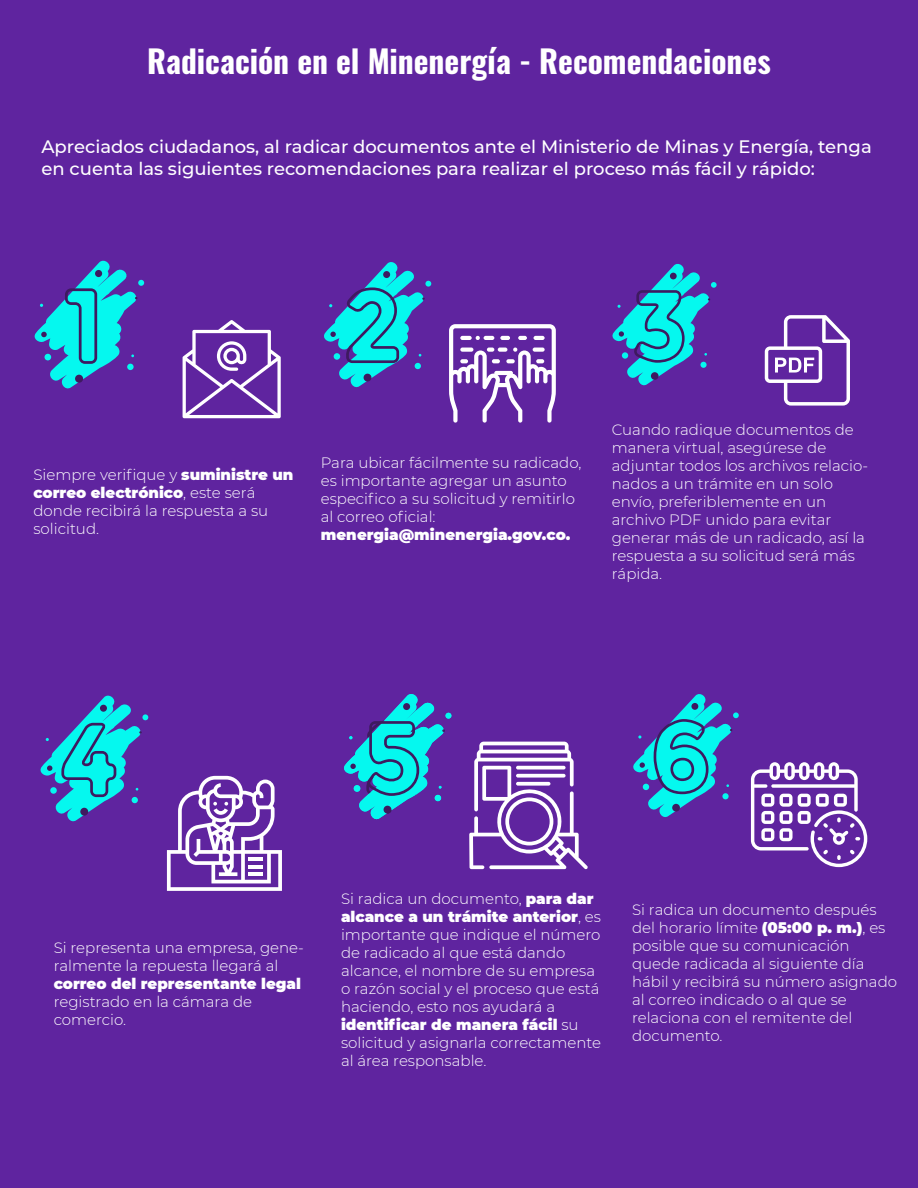
<style>
.page{position:relative;width:918px;height:1188px;background:#5f249f}
.page>*{position:absolute;margin:0;border:0;box-sizing:border-box;transform-origin:0 0}
.t1{font:700 31.5px "Oswald";color:#fff}
.t2{font:500 18px/21.6px "Montserrat";color:#fff}
.t3{font:300 15px/18px "Montserrat";color:#fff}
.t4{font:900 15px "Montserrat";color:#fff}
.s1{font-weight:900}
</style>
<div class="page">
<svg style="left:34px;top:260px;width:110px;height:129px"></svg>
<svg style="left:324px;top:262px;width:107px;height:126px"></svg>
<svg style="left:612px;top:263px;width:105px;height:123px"></svg>
<svg style="left:183px;top:320px;width:98px;height:98px"></svg>
<svg style="left:449px;top:324px;width:107px;height:99px"></svg>
<svg style="left:765px;top:315px;width:85px;height:91px"></svg>
<svg style="left:751px;top:762px;width:116px;height:105px"></svg>
<svg style="left:167px;top:776px;width:115px;height:115px"></svg>
<hr style="left:249px;top:872px;width:14px;height:4px;background:#fff">
<hr style="left:249px;top:865px;width:14px;height:4px;background:#fff">
<hr style="left:249px;top:857px;width:14px;height:4px;background:#fff">
<svg style="left:469px;top:742px;width:119px;height:127px"></svg>
<svg style="left:516px;top:766px;width:50px;height:4px"></svg>
<svg style="left:516px;top:774px;width:50px;height:4px"></svg>
<svg style="left:516px;top:782px;width:34px;height:4px"></svg>
<svg style="left:40px;top:695px;width:108px;height:127px"></svg>
<svg style="left:344px;top:694px;width:108px;height:126px"></svg>
<svg style="left:633px;top:694px;width:106px;height:123px"></svg>
<h1 class="t1" style="left:147px;top:33px;width:625px">Radicación en el Minenergía - Recomendaciones</h1>
<p class="t2" style="left:41px;top:135px;width:832px">Apreciados ciudadanos, al radicar documentos ante el Ministerio de Minas y Energía, tenga en cuenta las siguientes recomendaciones para realizar el proceso más fácil y rápido:</p>
<p class="t3" style="left:33px;top:465px;width:262px">Siempre verifique y <span class="s1">suministre un correo electrónico</span>, este será donde recibirá la respuesta a su solicitud.</p>
<p class="t3" style="left:321px;top:453px;width:262px">Para ubicar fácilmente su radicado, es importante agregar un asunto especifico a su solicitud y remitirlo al correo oficial:</p>
<p class="t4" style="left:321px;top:523px;width:251px">menergia@minenergia.gov.co.</p>
<p class="t3" style="left:612px;top:420px;width:258px">Cuando radique documentos de manera virtual, asegúrese de adjuntar todos los archivos relacio&shy;nados a un trámite en un solo envío, preferiblemente en un archivo PDF unido para evitar generar más de un radicado, así la respuesta a su solicitud será más rápida.</p>
<p class="t3" style="left:54px;top:939px;width:252px">Si representa una empresa, gene&shy;ralmente la repuesta llegará al</p>
<p class="t4" style="left:54px;top:973px;width:249px">correo del representante legal</p>
<p class="t3" style="left:54px;top:993px;width:200px">registrado en la cámara de comercio.</p>
<p class="t3" style="left:341px;top:890px;width:262px">Si radica un documento, <span class="s1">para dar alcance a un trámite anterior</span>, es importante que indique el número de radicado al que está dando alcance, el nombre de su empresa o razón social y el proceso que está haciendo, esto nos ayudará a <span class="s1">identificar de manera fácil</span> su solicitud y asignarla correctamente al área responsable.</p>
<p class="t3" style="left:632px;top:900px;width:267px">Si radica un documento después del horario límite <span class="s1">(05:00 p. m.)</span>, es posible que su comunicación quede radicada al siguiente día hábil y recibirá su número asignado al correo indicado o al que se relaciona con el remitente del documento.</p>
</div>
